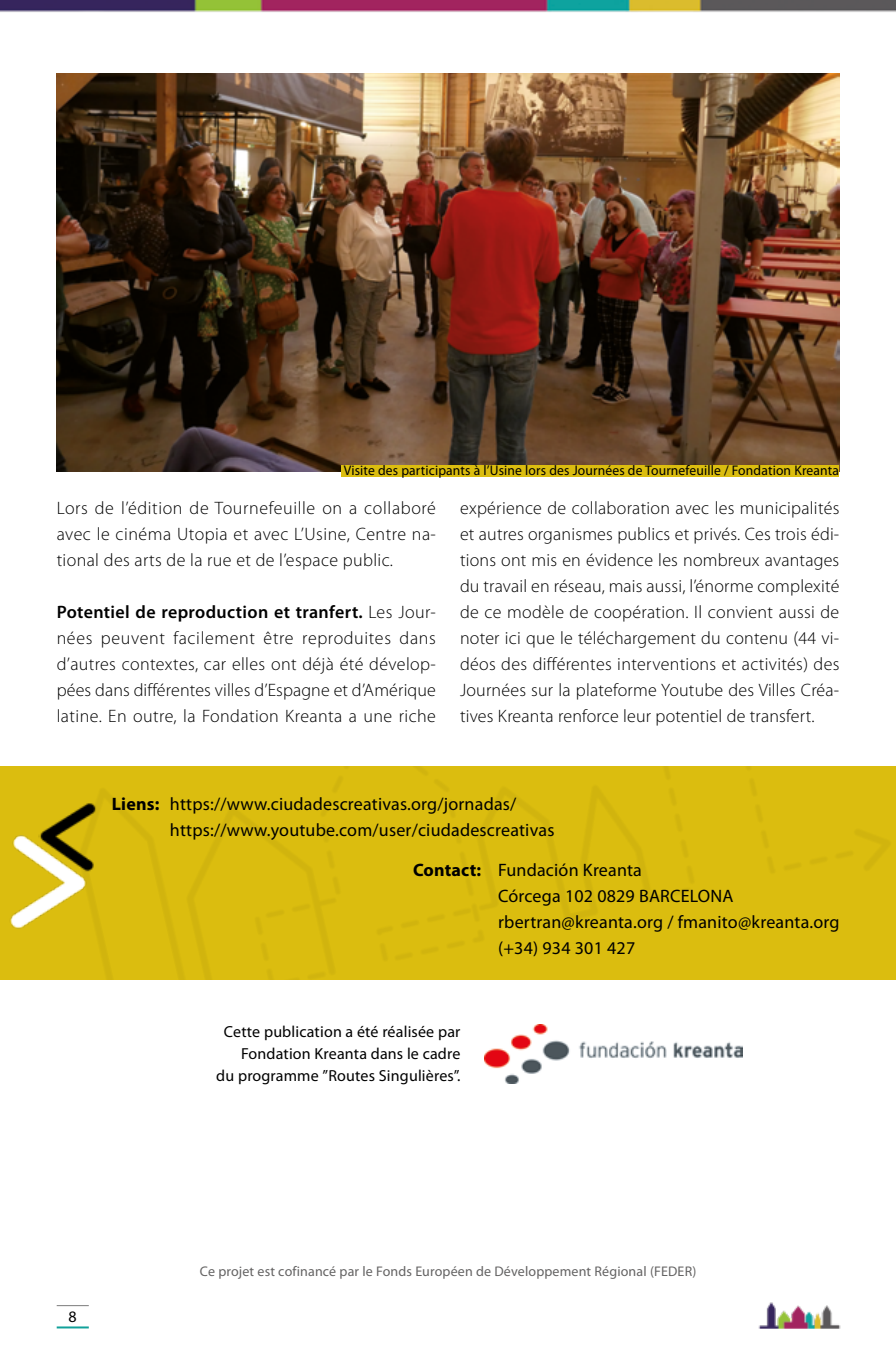
<style>
.page{position:relative;width:896px;height:1361px;background:#fff}
.page>*{position:absolute;margin:0;border:0;box-sizing:border-box;transform-origin:0 0}
._02_text_general{font:300 18px/26px "Myriad Pro";letter-spacing:.02em;color:#000;text-align:justify}
._02_text_general-2{font:18px "Myriad Pro";letter-spacing:.01em;color:#000}
._02_text_general-3{font:16px/22px "Myriad Pro";letter-spacing:.01em;color:#000;text-align:right}
._03_peus_de_foto{font:14px "Myriad Pro";letter-spacing:.01em;color:#000}
._02_text_general-4{font:14px "Myriad Pro";letter-spacing:.01em;color:#646363}
.s1{font-weight:600}
.s2{font-weight:700}
</style>
<div class="page">
<hr style="left:57px;top:1305px;width:32px;height:1px;background:#7c7b7b">
<hr style="left:57px;top:1326px;width:32px;height:2px;background:#12a19a">
<img style="left:758px;top:1302px;width:83px;height:26px">
<img style="left:0;top:0;width:896px;height:12px">
<div style="left:0;top:766px;width:896px;height:213px;background:#dbbd0f"></div>
<img style="left:39px;top:803px;width:59px;height:70px">
<img style="left:7px;top:832px;width:82px;height:97px">
<img style="left:57px;top:74px;width:782px;height:398px">
<div style="left:341px;top:465px;width:497px;height:12px;background:#dbbd0f"></div>
<img style="left:484px;top:1024px;width:258px;height:59px">
<p class="_03_peus_de_foto" style="left:344px;top:462px;width:496px">Visite des participants à l’Usine lors des Journées de Tournefeuille / Fondation Kreanta</p>
<p class="_02_text_general" style="left:57px;top:495px;width:381px">Lors de l’édition de Tournefeuille on a collaboré avec le cinéma Utopia et avec L’Usine, Centre na&shy;tional des arts de la rue et de l’espace public.</p>
<p class="_02_text_general" style="left:57px;top:599px;width:381px"><span class="s1">Potentiel de reproduction et tranfert.</span> Les Jour&shy;nées peuvent facilement être reproduites dans d’autres contextes, car elles ont déjà été dévelop&shy;pées dans différentes villes d’Espagne et d’Amérique latine. En outre, la Fondation Kreanta a une riche</p>
<p class="_02_text_general" style="left:460px;top:495px;width:381px">expérience de collaboration avec les municipalités et autres organismes publics et privés. Ces trois édi&shy;tions ont mis en évidence les nombreux avantages du travail en réseau, mais aussi, l’énorme complexité de ce modèle de coopération. Il convient aussi de noter ici que le téléchargement du contenu (44 vi&shy;déos des différentes interventions et activités) des Journées sur la plateforme Youtube des Villes Créa&shy;tives Kreanta renforce leur potentiel de transfert.</p>
<p class="_02_text_general-2" style="left:112px;top:793px;width:406px"><span class="s2">Liens:</span> https://www.ciudadescreativas.org/jornadas/</p>
<p class="_02_text_general-2" style="left:170px;top:819px;width:386px">https://www.youtube.com/user/ciudadescreativas</p>
<p class="_02_text_general-2" style="left:413px;top:858px;width:230px"><span class="s2">Contact:</span> Fundación Kreanta</p>
<p class="_02_text_general-2" style="left:498px;top:884px;width:237px">Córcega 102 0829 BARCELONA</p>
<p class="_02_text_general-2" style="left:498px;top:910px;width:343px">rbertran@kreanta.org / fmanito@kreanta.org</p>
<p class="_02_text_general-2" style="left:498px;top:936px;width:139px">(+34) 934 301 427</p>
<p class="_02_text_general-3" style="left:216px;top:1020px;width:246px">Cette publication a été réalisée par<br>Fondation Kreanta dans le cadre<br>du programme ”Routes Singulières”.</p>
<p class="_02_text_general-3" style="left:69px;top:1305px;width:10px">8</p>
<p class="_02_text_general-4" style="left:200px;top:1262px;width:498px">Ce projet est cofinancé par le Fonds Européen de Développement Régional (FEDER)</p>
</div>
